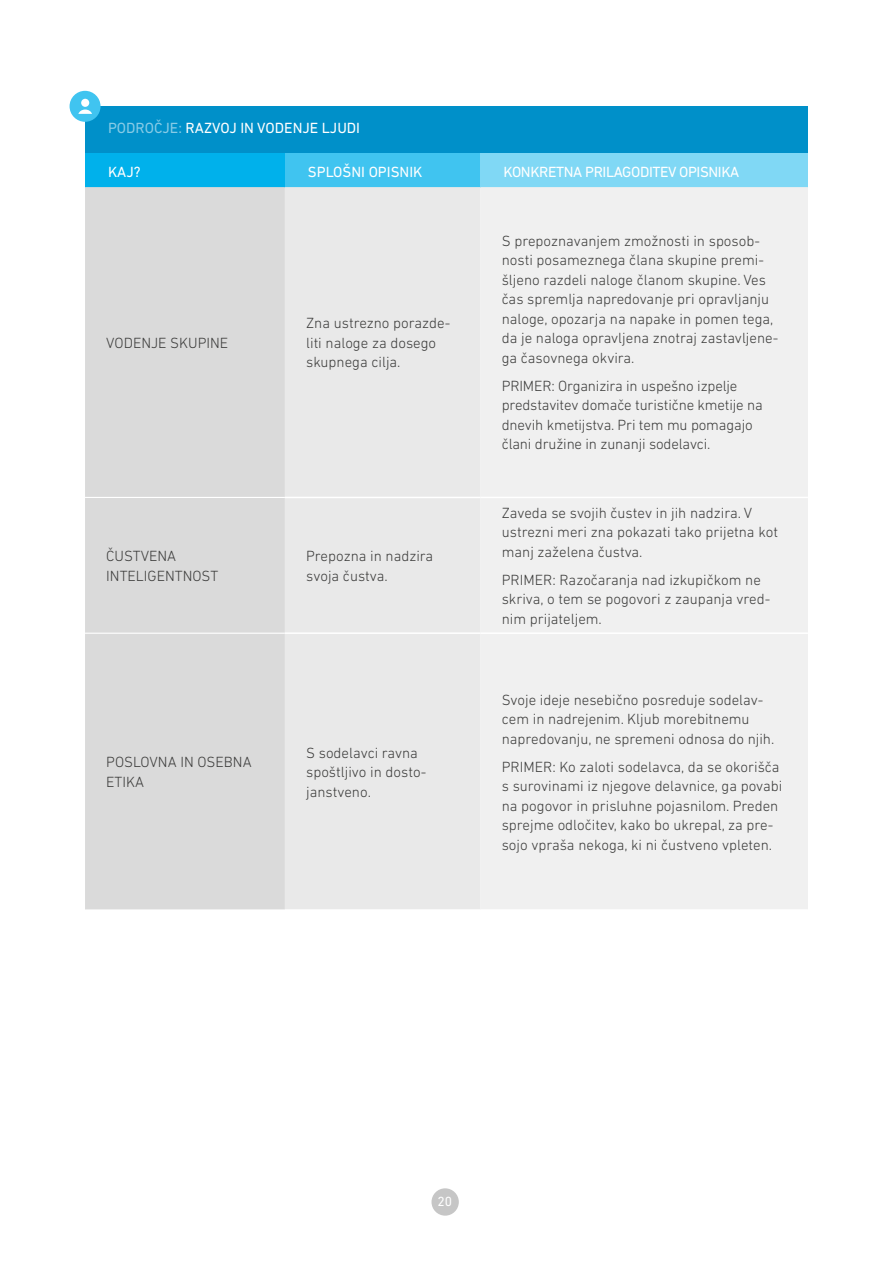
<style>
.page{position:relative;width:893px;height:1263px;background:#fff}
.page>*{position:absolute;margin:0;border:0;box-sizing:border-box;transform-origin:0 0}
.t1{font:300 15px/19.5px "DIN Next LT Pro";color:#3c3c3b}
.t2{font:15px "DIN Next LT Pro";color:#fff}
.t3{font:15px "DIN Next LT Pro";letter-spacing:-.025em;color:#fff}
.t4{font:13.5px "DIN Next LT Pro";color:#fff}
.s1{color:#87cbe6}
</style>
<div class="page">
<div style="left:431px;top:1188px;width:28px;height:28px;background:#c6c6c6;border-radius:50%"></div>
<div style="left:85px;top:106px;width:723px;height:47px;background:#0090c9"></div>
<div style="left:85px;top:153px;width:200px;height:34px;background:#00b1eb"></div>
<div style="left:285px;top:153px;width:195px;height:34px;background:#40c4f0"></div>
<div style="left:480px;top:153px;width:328px;height:34px;background:#80d8f5"></div>
<div style="left:85px;top:187px;width:200px;height:722px;background:#dadada"></div>
<div style="left:285px;top:187px;width:195px;height:722px;background:#e9e9e9"></div>
<div style="left:480px;top:187px;width:328px;height:722px;background:#f0f0f0"></div>
<hr style="left:85px;top:497px;width:200px;height:1px;background:#fff">
<hr style="left:85px;top:633px;width:200px;height:1px;background:#fff">
<hr style="left:285px;top:497px;width:195px;height:1px;background:#fff">
<hr style="left:480px;top:497px;width:328px;height:1px;background:#fff">
<hr style="left:285px;top:632px;width:195px;height:2px;background:#fff">
<hr style="left:480px;top:632px;width:328px;height:2px;background:#fff">
<div style="left:70px;top:91px;width:31px;height:31px;background:#40c4f0;border-radius:50%"></div>
<div style="left:81px;top:99px;width:8px;height:8px;background:#fff;border-radius:50%"></div>
<svg style="left:78px;top:110px;width:14px;height:4px"></svg>
<p class="t2" style="left:108px;top:119px;width:254px"><span class="s1">PODROČJE:</span> RAZVOJ IN VODENJE LJUDI</p>
<p class="t2" style="left:108px;top:163px;width:34px">KAJ?</p>
<p class="t2" style="left:308px;top:163px;width:116px">SPLOŠNI OPISNIK</p>
<p class="t3" style="left:503px;top:163px;width:237px">KONKRETNA PRILAGODITEV OPISNIKA</p>
<p class="t1" style="left:106px;top:332px;width:123px">VODENJE SKUPINE</p>
<p class="t1" style="left:306px;top:313px;width:146px">Zna ustrezno porazde&shy;liti naloge za dosego skupnega cilja.</p>
<p class="t1" style="left:106px;top:546px;width:113px">ČUSTVENA<br>INTELIGENTNOST</p>
<p class="t1" style="left:306px;top:546px;width:129px">Prepozna in nadzira svoja čustva.</p>
<p class="t1" style="left:106px;top:752px;width:147px">POSLOVNA IN OSEBNA<br>ETIKA</p>
<p class="t1" style="left:306px;top:743px;width:122px">S sodelavci ravna spoštljivo in dosto&shy;janstveno.</p>
<p class="t1" style="left:502px;top:231px;width:278px">S prepoznavanjem zmožnosti in sposob&shy;nosti posameznega člana skupine premi&shy;šljeno razdeli naloge članom skupine. Ves čas spremlja napredovanje pri opravljanju naloge, opozarja na napake in pomen tega, da je naloga opravljena znotraj zastavljene&shy;ga časovnega okvira.</p>
<p class="t1" style="left:502px;top:376px;width:263px">PRIMER: Organizira in uspešno izpelje predstavitev domače turistične kmetije na dnevih kmetijstva. Pri tem mu pomagajo člani družine in zunanji sodelavci.</p>
<p class="t1" style="left:502px;top:503px;width:278px">Zaveda se svojih čustev in jih nadzira. V ustrezni meri zna pokazati tako prijetna kot manj zaželena čustva.</p>
<p class="t1" style="left:502px;top:570px;width:270px">PRIMER: Razočaranja nad izkupičkom ne skriva, o tem se pogovori z zaupanja vred&shy;nim prijateljem.</p>
<p class="t1" style="left:502px;top:690px;width:274px">Svoje ideje nesebično posreduje sodelav&shy;cem in nadrejenim. Kljub morebitnemu napredovanju, ne spremeni odnosa do njih.</p>
<p class="t1" style="left:502px;top:757px;width:282px">PRIMER: Ko zaloti sodelavca, da se okorišča s surovinami iz njegove delavnice, ga povabi na pogovor in prisluhne pojasnilom. Preden sprejme odločitev, kako bo ukrepal, za pre&shy;sojo vpraša nekoga, ki ni čustveno vpleten.</p>
<p class="t4" style="left:438px;top:1194px;width:16px">20</p>
</div>
